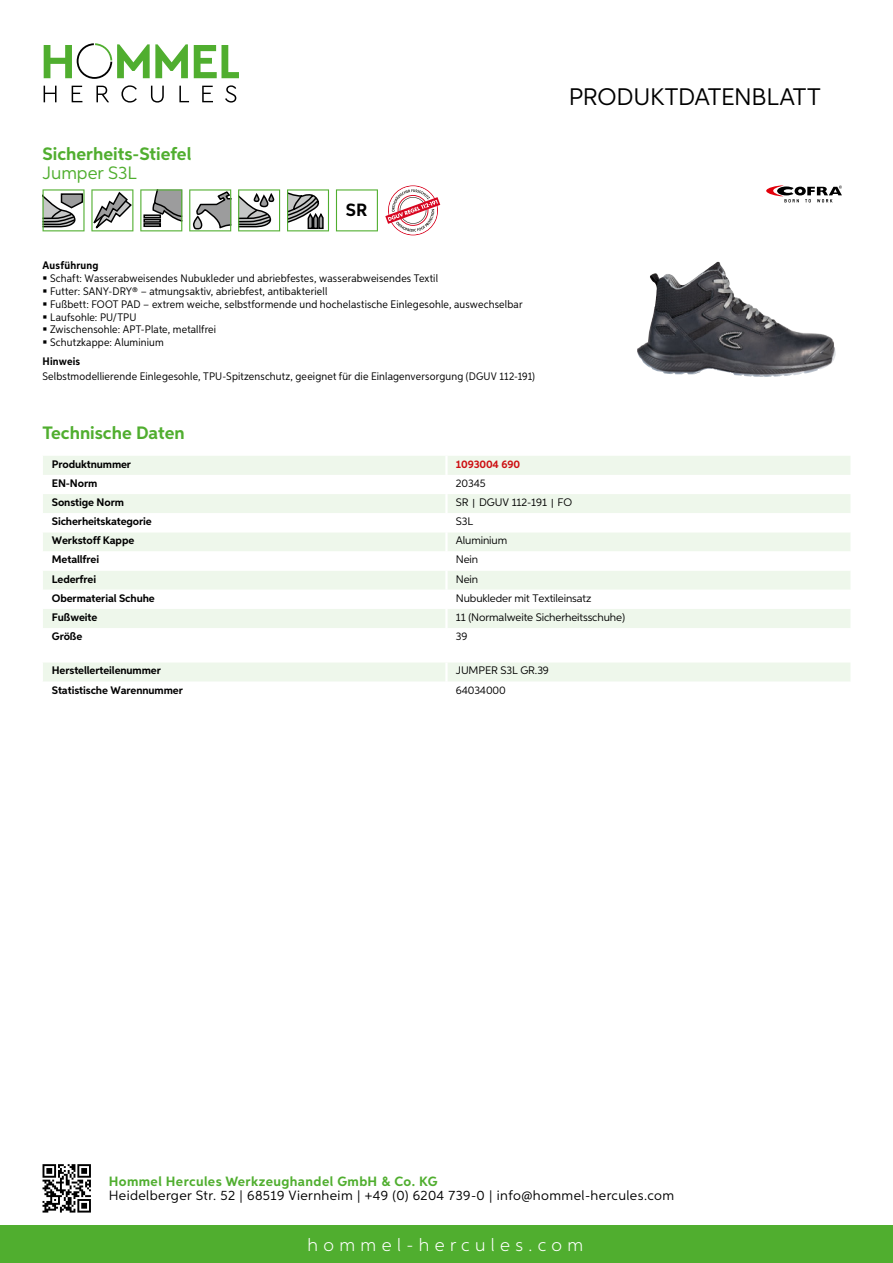
<style>
.page{position:relative;width:893px;height:1263px;background:#fff}
.page>*{position:absolute;margin:0;border:0;box-sizing:border-box;transform-origin:0 0}
.t1{font:24px "Aspira";letter-spacing:-.01em;color:#000}
.t2{font:700 18px "Aspira";color:#50ae2f}
.t3{font:300 18px "Aspira";letter-spacing:.3em;color:#fff}
.t4{font:18px "Aspira";color:#50ae2f}
.t5{font:700 17.85px "Aspira";color:#000}
.t6{font:13.5px "Aspira";letter-spacing:.03em;color:#000}
.t7{font:700 13.5px "Aspira";letter-spacing:.03em;color:#50ae2f}
.t8{font:10.95px/12.8px "Aspira Nar";letter-spacing:.015em;color:#000}
.t9{font:700 10.95px "Aspira";letter-spacing:-.01em;color:#000}
.t10{font:10.95px "Aspira";letter-spacing:-.01em;color:#000}
.t11{font:700 10.95px "Aspira Nar";letter-spacing:.02em;color:#000}
.t12{font:700 10.95px "Aspira";letter-spacing:-.01em;color:#cd1013}
.s1{font-family:"Wuerth Global";font-size:10.5px}
</style>
<div class="page">
<div style="left:0;top:1226px;width:893px;height:37px;background:#50ae2f"></div>
<svg style="left:43px;top:1164px;width:48px;height:48px"></svg>
<svg style="left:194px;top:45px;width:45px;height:33px"></svg>
<svg style="left:44px;top:43px;width:144px;height:36px"></svg>
<svg style="left:44px;top:86px;width:13px;height:16px"></svg>
<svg style="left:72px;top:86px;width:10px;height:16px"></svg>
<svg style="left:96px;top:86px;width:13px;height:16px"></svg>
<svg style="left:121px;top:85px;width:16px;height:18px"></svg>
<svg style="left:151px;top:86px;width:13px;height:17px"></svg>
<svg style="left:179px;top:86px;width:10px;height:16px"></svg>
<svg style="left:202px;top:86px;width:11px;height:16px"></svg>
<svg style="left:225px;top:85px;width:11px;height:18px"></svg>
<div style="left:43px;top:456px;width:807px;height:19px;background:#eef7eb"></div>
<svg style="left:43px;top:494px;width:807px;height:134px;fill:#eef7eb"></svg>
<hr style="left:445px;top:456px;width:3px;height:19px;background:#fff">
<hr style="left:445px;top:494px;width:3px;height:19px;background:#fff">
<hr style="left:445px;top:513px;width:3px;height:19px;background:#fff">
<hr style="left:445px;top:532px;width:3px;height:19px;background:#fff">
<hr style="left:445px;top:551px;width:3px;height:20px;background:#fff">
<hr style="left:445px;top:571px;width:3px;height:19px;background:#fff">
<hr style="left:445px;top:590px;width:3px;height:19px;background:#fff">
<hr style="left:445px;top:609px;width:3px;height:19px;background:#fff">
<div style="left:43px;top:663px;width:807px;height:18px;background:#eef7eb"></div>
<svg style="left:43px;top:189px;width:90px;height:42px"></svg>
<svg style="left:140px;top:189px;width:42px;height:42px"></svg>
<svg style="left:189px;top:189px;width:42px;height:42px"></svg>
<svg style="left:238px;top:189px;width:42px;height:42px"></svg>
<svg style="left:287px;top:189px;width:42px;height:42px"></svg>
<svg style="left:336px;top:189px;width:42px;height:42px"></svg>
<svg style="left:385px;top:185px;width:55px;height:50px"></svg>
<img style="left:637px;top:262px;width:199px;height:115px">
<svg style="left:766px;top:185px;width:76px;height:17px"></svg>
<h2 class="t2" style="left:43px;top:142px;width:150px">Sicherheits-Stiefel</h2>
<h2 class="t4" style="left:43px;top:162px;width:94px">Jumper S3L</h2>
<h3 class="t5" style="left:346px;top:198px;width:23px">SR</h3>
<p class="t11" style="left:43px;top:259px;width:58px">Ausführung</p>
<p class="t8" style="left:50px;top:272px;width:474px">Schaft: Wasserabweisendes Nubukleder und abriebfestes, wasserabweisendes Textil<br>Futter: SANY-DRY® – atmungsaktiv, abriebfest, antibakteriell<br>Fußbett: FOOT PAD – extrem weiche, selbstformende und hochelastische Einlegesohle, auswechselbar Laufsohle: PU/TPU<br>Zwischensohle: APT-Plate, metallfrei<br>Schutzkappe: Aluminium</p>
<p class="t11" style="left:43px;top:355px;width:39px">Hinweis</p>
<p class="t8" style="left:43px;top:370px;width:494px">Selbstmodellierende Einlegesohle, TPU-Spitzenschutz, geeignet für die Einlagenversorgung (DGUV 112-191)</p>
<h1 class="t1" style="left:569px;top:82px;width:253px">Produktdatenblatt</h1>
<h2 class="t2" style="left:43px;top:422px;width:144px">Technische Daten</h2>
<p class="t9" style="left:52px;top:457px;width:81px">Produktnummer</p>
<p class="t12" style="left:456px;top:457px;width:66px">1093004 690</p>
<p class="t9" style="left:52px;top:476px;width:47px">EN-Norm</p>
<p class="t10" style="left:456px;top:476px;width:31px">20345</p>
<p class="t9" style="left:52px;top:495px;width:74px">Sonstige Norm</p>
<p class="t10" style="left:456px;top:495px;width:117px">SR <span class="s1">|</span> DGUV 112-191 <span class="s1">|</span> FO</p>
<p class="t9" style="left:52px;top:515px;width:101px">Sicherheitskategorie</p>
<p class="t10" style="left:456px;top:515px;width:18px">S3L</p>
<p class="t9" style="left:52px;top:534px;width:84px">Werkstoff Kappe</p>
<p class="t10" style="left:456px;top:534px;width:53px">Aluminium</p>
<p class="t9" style="left:52px;top:553px;width:49px">Metallfrei</p>
<p class="t10" style="left:456px;top:553px;width:24px">Nein</p>
<p class="t9" style="left:52px;top:572px;width:46px">Lederfrei</p>
<p class="t10" style="left:456px;top:572px;width:24px">Nein</p>
<p class="t9" style="left:52px;top:591px;width:104px">Obermaterial Schuhe</p>
<p class="t10" style="left:456px;top:591px;width:137px">N ubukleder mit Textileinsatz</p>
<p class="t9" style="left:52px;top:610px;width:47px">Fußweite</p>
<p class="t10" style="left:456px;top:610px;width:171px">11 (N ormalweite Sicherheitsschuhe)</p>
<p class="t9" style="left:52px;top:629px;width:32px">Größe</p>
<p class="t10" style="left:456px;top:629px;width:13px">39</p>
<p class="t9" style="left:52px;top:664px;width:111px">Herstellerteilenummer</p>
<p class="t10" style="left:456px;top:664px;width:95px">JU MPER S3L GR.39</p>
<p class="t9" style="left:52px;top:683px;width:132px">Statistische Warennummer</p>
<p class="t10" style="left:456px;top:683px;width:52px">64034000</p>
<p class="t7" style="left:109px;top:1172px;width:330px">Hommel Hercules Werkzeughandel GmbH &amp; Co. KG</p>
<p class="t6" style="left:109px;top:1187px;width:567px">Heidelberger Str. 52 | 68519 Viernheim | +49 (0) 6204 739-0 | info@hommel-hercules.com</p>
<h2 class="t3" style="left:307px;top:1234px;width:277px">hommel-hercules.com</h2>
</div>
